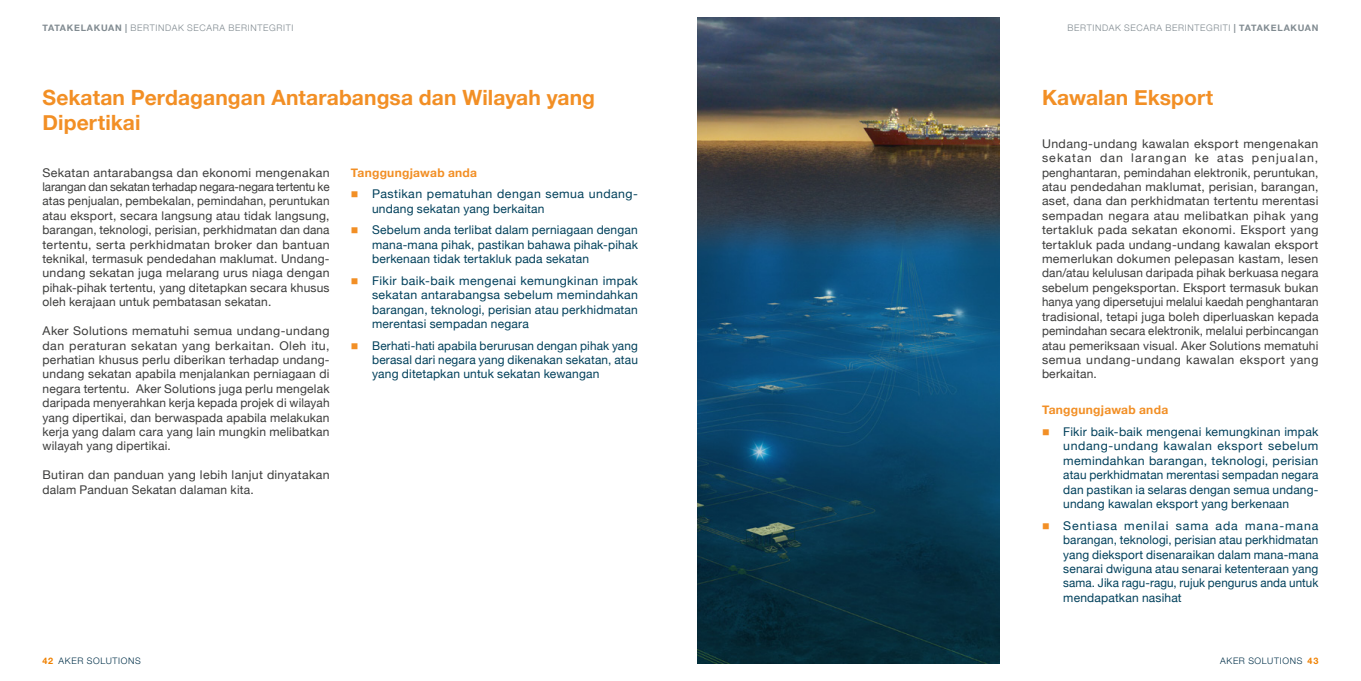
<style>
.page{position:relative;width:1361px;height:681px;background:#fff}
.page>*{position:absolute;margin:0;border:0;box-sizing:border-box;transform-origin:0 0}
.t1{font:700 21px/25.2px "Helvetica Neue";letter-spacing:.005em;color:#f28f25}
.t2{font:12px/14.4px "Helvetica Neue";letter-spacing:.02em;color:#3c3c3b;text-align:justify}
.t3{font:12px/14.4px "Helvetica Neue";letter-spacing:.015em;color:#00405b;text-align:justify}
.t4{font:700 12px "Helvetica Neue";letter-spacing:.02em;color:#f28f25}
.t5{font:300 9px "Helvetica Neue";letter-spacing:.07em;color:#818b91}
.t6{font:300 9px "Helvetica Neue LT Std";letter-spacing:.07em;color:#003049}
.s1{font-weight:700}
.s2{color:#f28f25}
.s3{font-weight:700;color:#f08100}
</style>
<div class="page">
<img style="left:697px;top:17px;width:302px;height:646px">
<p class="t5" style="left:43px;top:21px;width:252px"><span class="s1">TATAKELAKUAN |</span> BERTINDAK SECARA BERINTEGRITI</p>
<p class="t5" style="left:1067px;top:21px;width:252px">BERTINDAK SECARA BERINTEGRITI <span class="s1">| TATAKELAKUAN</span></p>
<h1 class="t1" style="left:43px;top:85px;width:554px">Sekatan Perdagangan Antarabangsa dan Wilayah yang<br>Dipertikai</h1>
<p class="t2" style="left:43px;top:166px;width:289px">Sekatan antarabangsa dan ekonomi mengenakan larangan dan sekatan terhadap negara-negara tertentu ke atas penjualan, pembekalan, pemindahan, peruntukan atau eksport, secara langsung atau tidak langsung, barangan, teknologi, perisian, perkhidmatan dan dana tertentu, serta perkhidmatan broker dan bantuan teknikal, termasuk pendedahan maklumat. Undang&shy;undang sekatan juga melarang urus niaga dengan pihak-pihak tertentu, yang ditetapkan secara khusus oleh kerajaan untuk pembatasan sekatan.</p>
<p class="t2" style="left:43px;top:324px;width:289px">Aker Solutions mematuhi semua undang-undang dan peraturan sekatan yang berkaitan. Oleh itu, perhatian khusus perlu diberikan terhadap undang&shy;undang sekatan apabila menjalankan perniagaan di negara tertentu. Aker Solutions juga perlu mengelak daripada menyerahkan kerja kepada projek di wilayah yang dipertikai, dan berwaspada apabila melakukan kerja yang dalam cara yang lain mungkin melibatkan wilayah yang dipertikai.</p>
<p class="t2" style="left:43px;top:468px;width:289px">Butiran dan panduan yang lebih lanjut dinyatakan dalam Panduan Sekatan dalaman kita.</p>
<p class="t4" style="left:351px;top:163px;width:128px">Tanggungjawab anda</p>
<p class="t3" style="left:372px;top:187px;width:267px;text-indent:-21px"><span class="s2">■</span> Pastikan pematuhan dengan semua undang&shy;undang sekatan yang berkaitan</p>
<p class="t3" style="left:372px;top:223px;width:267px;text-indent:-21px"><span class="s2">■</span> Sebelum anda terlibat dalam perniagaan dengan mana-mana pihak, pastikan bahawa pihak-pihak berkenaan tidak tertakluk pada sekatan</p>
<p class="t3" style="left:372px;top:274px;width:267px;text-indent:-21px"><span class="s2">■</span> Fikir baik-baik mengenai kemungkinan impak sekatan antarabangsa sebelum memindahkan barangan, teknologi, perisian atau perkhidmatan merentasi sempadan negara</p>
<p class="t3" style="left:372px;top:338px;width:267px;text-indent:-21px"><span class="s2">■</span> Berhati-hati apabila berurusan dengan pihak yang berasal dari negara yang dikenakan sekatan, atau yang ditetapkan untuk sekatan kewangan</p>
<p class="t6" style="left:43px;top:655px;width:100px"><span class="s3">42</span> AKER SOLUTIONS</p>
<h1 class="t1" style="left:1042px;top:85px;width:173px">Kawalan Eksport</h1>
<p class="t2" style="left:1042px;top:137px;width:278px">Undang-undang kawalan eksport mengenakan sekatan dan larangan ke atas penjualan, penghantaran, pemindahan elektronik, peruntukan, atau pendedahan maklumat, perisian, barangan, aset, dana dan perkhidmatan tertentu merentasi sempadan negara atau melibatkan pihak yang tertakluk pada sekatan ekonomi. Eksport yang tertakluk pada undang-undang kawalan eksport memerlukan dokumen pelepasan kastam, lesen dan/atau kelulusan daripada pihak berkuasa negara sebelum pengeksportan. Eksport termasuk bukan hanya yang dipersetujui melalui kaedah penghantaran tradisional, tetapi juga boleh diperluaskan kepada pemindahan secara elektronik, melalui perbincangan atau pemeriksaan visual. Aker Solutions mematuhi semua undang-undang kawalan eksport yang berkaitan.</p>
<p class="t4" style="left:1042px;top:400px;width:128px">Tanggungjawab anda</p>
<p class="t3" style="left:1063px;top:425px;width:257px;text-indent:-21px"><span class="s2">■</span> Fikir baik-baik mengenai kemungkinan impak undang-undang kawalan eksport sebelum memindahkan barangan, teknologi, perisian atau perkhidmatan merentasi sempadan negara dan pastikan ia selaras dengan semua undang&shy;undang kawalan eksport yang berkenaan</p>
<p class="t3" style="left:1063px;top:518px;width:257px;text-indent:-21px"><span class="s2">■</span> Sentiasa menilai sama ada mana-mana barangan, teknologi, perisian atau perkhidmatan yang dieksport disenaraikan dalam mana-mana senarai dwiguna atau senarai ketenteraan yang sama. Jika ragu-ragu, rujuk pengurus anda untuk mendapatkan nasihat</p>
<p class="t6" style="left:1220px;top:655px;width:100px">AKER SOLUTIONS <span class="s3">43</span></p>
</div>
